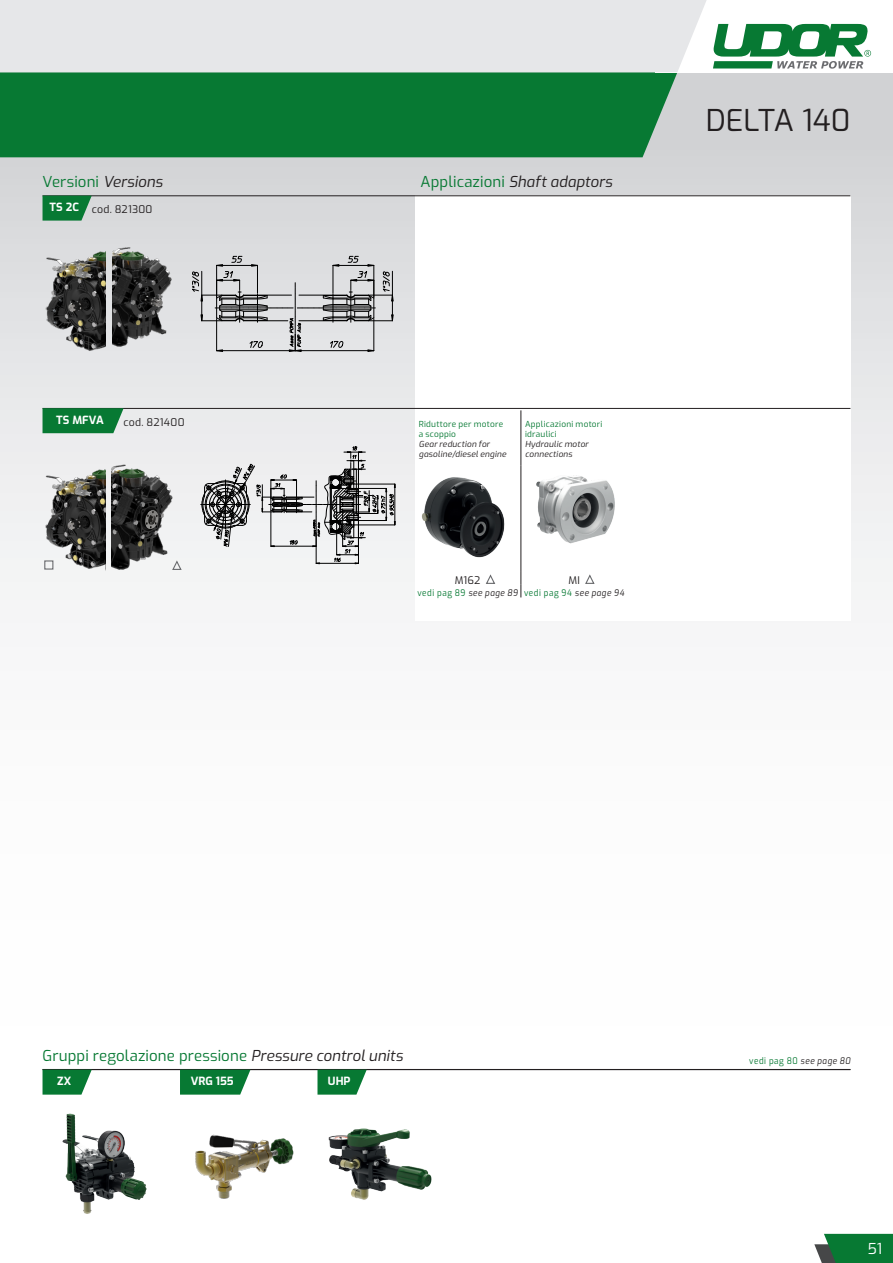
<style>
.page{position:relative;width:893px;height:1263px;background:#fff}
.page>*{position:absolute;margin:0;border:0;box-sizing:border-box;transform-origin:0 0}
.t1{font:30px "Exo";color:#231f20}
.t2{font:15px "Exo";letter-spacing:.005em;color:#077933}
.t3{font:italic 15px "Exo";letter-spacing:.01em;color:#231f20}
.t4{font:15px "Exo";color:#fff}
.t5{font:700 11.25px "Exo";color:#fff}
.al_centro{font:10.5px "Exo";letter-spacing:.02em;color:#231f20}
.al_centro-2{font:9px "Exo";letter-spacing:.07em;color:#077933;scale:.9 1}
.t6{font:italic 8.25px/9.9px "Exo";letter-spacing:.025em;color:#231f20}
.t7{font:8.25px/9.9px "Exo";letter-spacing:.03em;color:#077933}
.s1{font-style:italic;color:#231f20}
.s2{font-style:normal;color:#077933}
</style>
<div class="page">
<div style="left:0;top:0;width:893px;height:1263px;background:linear-gradient(to bottom,#d5d6d8,#fff)"></div>
<img style="left:4px;top:237px;width:101px;height:126px">
<div style="left:0;top:72px;width:677px;height:85px;background:#077933"></div>
<div style="left:656px;top:0;width:237px;height:72px;background:#fff"></div>
<div style="left:0;top:0;width:707px;height:72px;background:#e6e7e9"></div>
<svg style="left:814px;top:1234px;width:79px;height:29px;background:#237f47"></svg>
<div style="left:415px;top:196px;width:435px;height:425px;background:#fff"></div>
<hr style="left:43px;top:408px;width:807px;height:1px;background:#231f20">
<svg style="left:43px;top:408px;width:81px;height:25px;background:#167f3f"></svg>
<hr style="left:43px;top:196px;width:807px;height:1px;background:#231f20">
<hr style="left:395px;top:484px;width:1px;height:41px;background:#000">
<svg style="left:201px;top:446px;width:194px;height:118px"></svg>
<svg style="left:43px;top:196px;width:49px;height:25px"></svg>
<hr style="left:521px;top:410px;width:1px;height:56px;background:#231f20">
<hr style="left:521px;top:466px;width:1px;height:106px;background:#231f20">
<svg style="left:521px;top:572px;width:1px;height:25px"></svg>
<img style="left:414px;top:466px;width:107px;height:106px">
<img style="left:521px;top:466px;width:94px;height:101px">
<hr style="left:43px;top:1069px;width:807px;height:1px;background:#231f20">
<svg style="left:43px;top:1070px;width:49px;height:24px"></svg>
<svg style="left:180px;top:1070px;width:70px;height:24px;background:#178140"></svg>
<img style="left:43px;top:1111px;width:120px;height:107px">
<svg style="left:317px;top:1070px;width:50px;height:24px"></svg>
<img style="left:317px;top:1114px;width:121px;height:104px">
<svg style="left:216px;top:256px;width:177px;height:95px;background:#bebfc1"></svg>
<img style="left:113px;top:229px;width:103px;height:133px">
<img style="left:112px;top:452px;width:68px;height:126px">
<img style="left:33px;top:455px;width:72px;height:126px">
<div style="left:44px;top:560px;width:9px;height:10px;border:1px solid #6c6d70"></div>
<svg style="left:171px;top:560px;width:12px;height:10px"></svg>
<svg style="left:486px;top:574px;width:10px;height:10px"></svg>
<svg style="left:585px;top:574px;width:10px;height:10px"></svg>
<svg style="left:713px;top:24px;width:158px;height:45px"></svg>
<img style="left:180px;top:1099px;width:137px;height:121px">
<p class="t2" style="left:43px;top:171px;width:122px">Versioni <span class="s1">Versions</span></p>
<p class="t3" style="left:421px;top:171px;width:193px"><span class="s2">Applicazioni</span> Shaft adaptors</p>
<p class="t5" style="left:50px;top:198px;width:31px">TS 2C</p>
<p class="al_centro" style="left:92px;top:202px;width:62px">cod. 821300</p>
<p class="t5" style="left:56px;top:411px;width:49px">TS MFVA</p>
<p class="al_centro" style="left:124px;top:414px;width:62px">cod. 821400</p>
<p class="t7" style="left:419px;top:419px;width:86px">Riduttore per motore</p>
<p class="t7" style="left:419px;top:429px;width:39px">a scoppio</p>
<p class="t6" style="left:419px;top:439px;width:89px">Gear reduction for gasoline/diesel engine</p>
<p class="t7" style="left:525px;top:419px;width:79px">Applicazioni motori idraulici</p>
<p class="t6" style="left:525px;top:439px;width:65px">Hydraulic motor connections</p>
<p class="al_centro" style="left:455px;top:572px;width:27px">M162</p>
<p class="al_centro" style="left:568px;top:572px;width:13px">MI</p>
<p class="al_centro-2" style="left:417px;top:586px;width:113px">vedi pag 89 <span class="s1">see page 89</span></p>
<p class="al_centro-2" style="left:524px;top:586px;width:113px">vedi pag 94 <span class="s1">see page 94</span></p>
<p class="t1" style="left:706px;top:98px;width:146px">DELTA 140</p>
<p class="t2" style="left:43px;top:1044px;width:362px">Gruppi regolazione pressione <span class="s1">Pressure control units</span></p>
<p class="al_centro-2" style="left:749px;top:1054px;width:114px">vedi pag 80 <span class="s1">see page 80</span></p>
<p class="t5" style="left:57px;top:1072px;width:15px">ZX</p>
<p class="t5" style="left:191px;top:1072px;width:44px">VRG 155</p>
<p class="t5" style="left:328px;top:1072px;width:24px">UHP</p>
<p class="t4" style="left:867px;top:1237px;width:16px">51</p>
</div>
